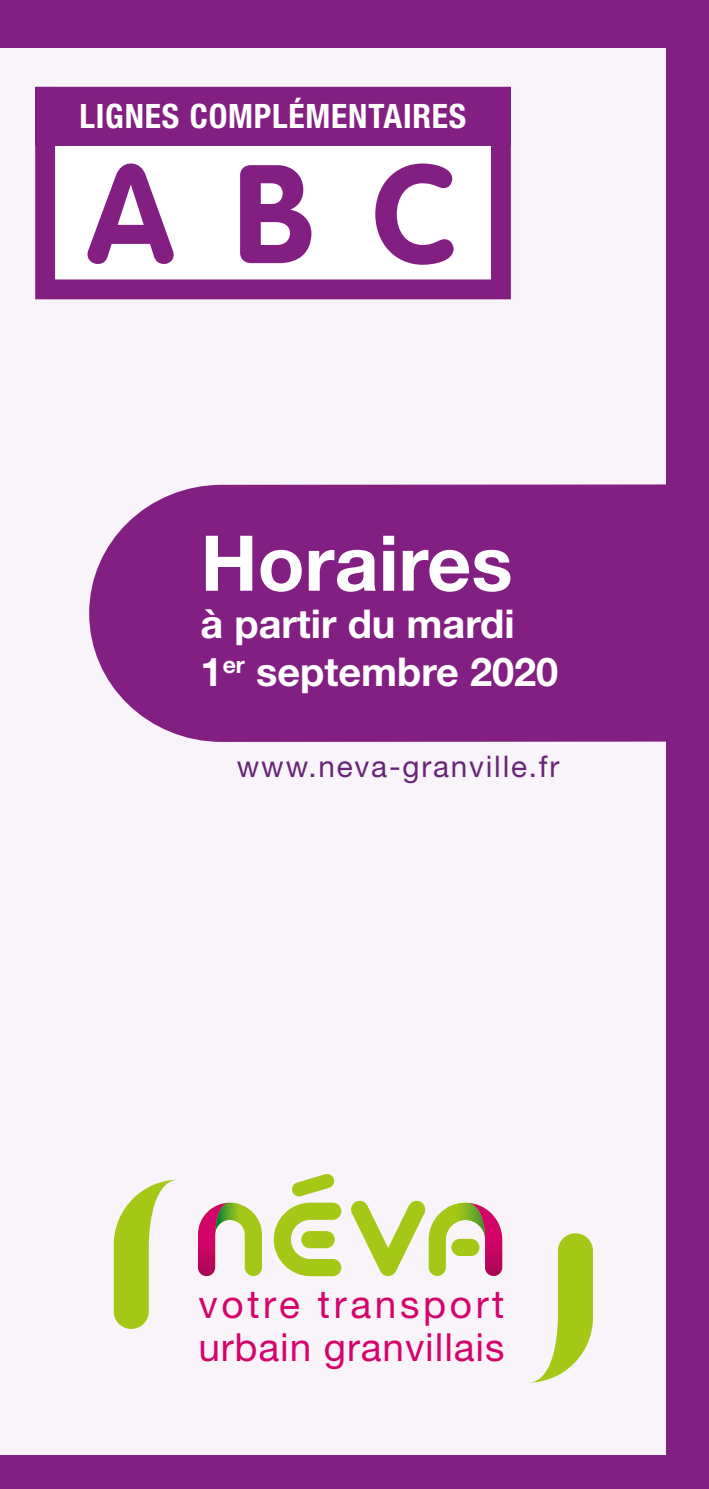
<style>
.page{position:relative;width:709px;height:1489px;background:#fff}
.page>*{position:absolute;margin:0;border:0;box-sizing:border-box;transform-origin:0 0}
.t1{font:700 137.5px "VAG Rounded Std";color:#831f82}
.t2{font:700 77px "Helvetica Neue LT Std";color:#fff}
.t3{font:700 39.75px/47.8px "Helvetica Neue LT Std";color:#fff}
.t4{font:38.75px/43px "Helvetica Neue LT Std";letter-spacing:.025em;color:#d4046a}
.t5{font:700 condensed 33.75px "Helvetica Neue LT Std";letter-spacing:.025em;color:#fff}
.t6{font:29.75px "Helvetica Neue LT Std";letter-spacing:.06em;color:#672575}
</style>
<div class="page">
<div style="left:0;top:0;width:673px;height:1488px;background:#f8f4fa"></div>
<div style="left:89px;top:484px;width:577px;height:258px;background:#831f82"></div>
<div style="left:0;top:0;width:709px;height:48px;background:#831f82"></div>
<div style="left:0;top:1455px;width:709px;height:33px;background:#831f82"></div>
<div style="left:666px;top:8px;width:43px;height:1480px;background:#831f82"></div>
<div style="left:45px;top:97px;width:456px;height:192px;background:#fff"></div>
<div style="left:35px;top:87px;width:476px;height:212px;border:20px solid #831f82"></div>
<div style="left:35px;top:87px;width:476px;height:59px;background:#831f82"></div>
<svg style="left:114px;top:1179px;width:63px;height:149px"></svg>
<svg style="left:533px;top:1233px;width:60px;height:149px"></svg>
<svg style="left:274px;top:1174px;width:67px;height:102px"></svg>
<svg style="left:351px;top:1200px;width:151px;height:75px"></svg>
<img style="left:447px;top:1205px;width:38px;height:33px">
<img style="left:465px;top:1202px;width:16px;height:14px">
<svg style="left:198px;top:1202px;width:64px;height:73px"></svg>
<p class="t5" style="left:79px;top:96px;width:388px">LIGNES COMPLÉMENTAIRES</p>
<h1 class="t1" style="left:87px;top:134px;width:371px">ABC</h1>
<h2 class="t2" style="left:200px;top:515px;width:313px">Horaires</h2>
<p class="t3" style="left:200px;top:599px;width:359px">à partir du mardi<br>1<sup>er</sup> septembre 2020</p>
<p class="t6" style="left:237px;top:749px;width:324px">www.neva-granville.fr</p>
<p class="t4" style="left:198px;top:1282px;width:308px">votre transport urbain granvillais</p>
</div>
